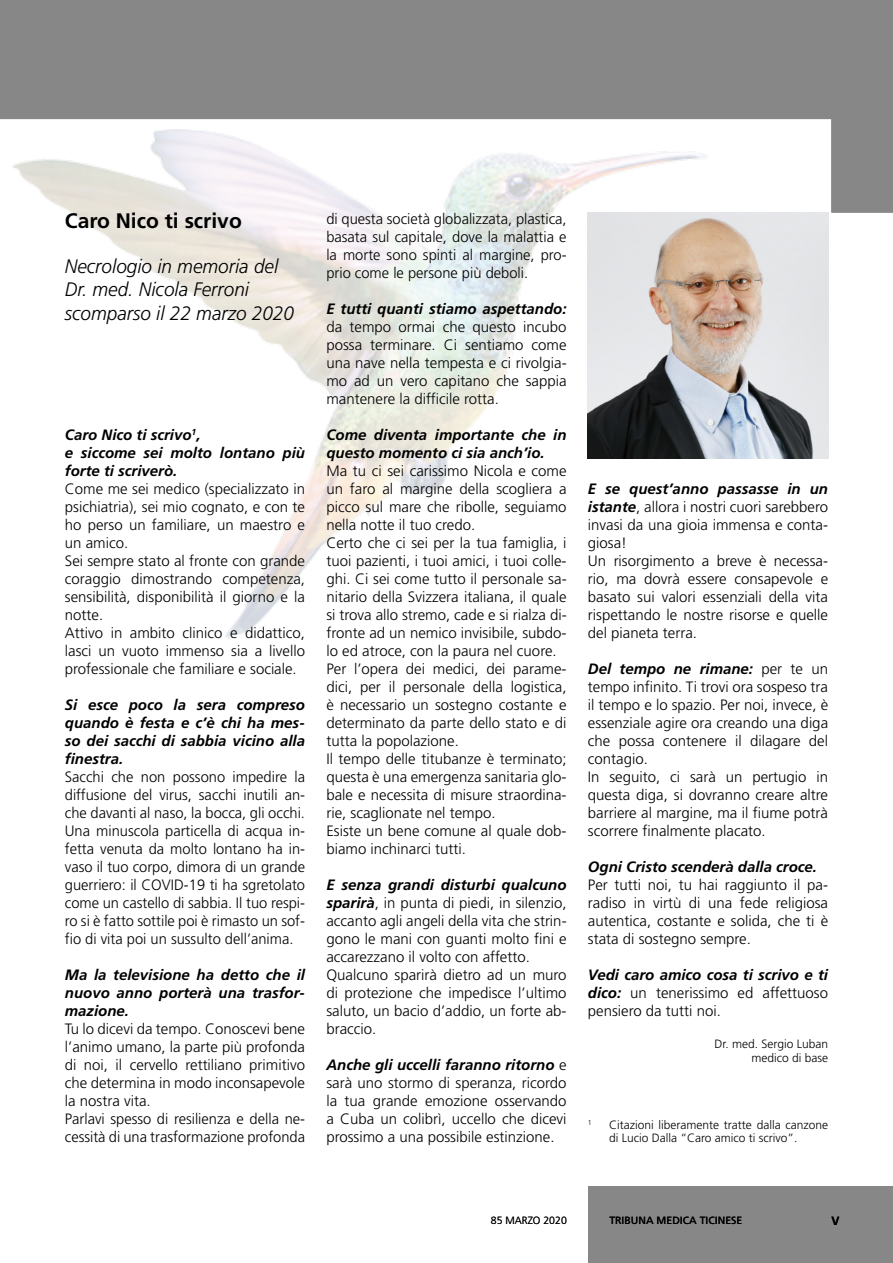
<style>
.page{position:relative;width:893px;height:1263px;background:#fff}
.page>*{position:absolute;margin:0;border:0;box-sizing:border-box;transform-origin:0 0}
.t1{font:700 21px "Frutiger";color:#000}
.t2{font:italic 300 19.5px/22.5px "Frutiger";color:#000}
.t3{font:300 15px/18px "Frutiger";color:#000}
.t4{font:italic 700 15px/18px "Frutiger";color:#000}
.t5{font:300 12px/13.8px "Frutiger";color:#000;text-align:right}
.t6{font:700 12px "Frutiger";color:#000}
.t7{font:10.5px "Frutiger";color:#000}
.t8{font:300 10.5px "Frutiger";color:#000}
.t9{font:300 7.05px "Frutiger";color:#000}
.s1{font-weight:700;font-style:italic}
</style>
<div class="page">
<div style="left:588px;top:1186px;width:305px;height:77px;background:#878787"></div>
<img style="left:71px;top:213px;width:636px;height:425px">
<svg style="left:0;top:0;width:893px;height:213px;fill:#878787"></svg>
<img style="left:588px;top:213px;width:240px;height:245px">
<h1 class="t1" style="left:65px;top:209px;width:178px">Caro Nico ti scrivo</h1>
<h2 class="t2" style="left:65px;top:255px;width:215px">Necrologio in memoria del<br>Dr. med. Nicola Ferroni</h2>
<h2 class="t2" style="left:65px;top:302px;width:231px">scomparso il 22 marzo 2020</h2>
<p class="t4" style="left:65px;top:426px;width:242px">Caro Nico ti scrivo<sup>1</sup>,<br>e siccome sei molto lontano più forte ti scriverò.</p>
<p class="t3" style="left:65px;top:480px;width:242px">Come me sei medico (specializzato in psichiatria), sei mio cognato, e con te ho perso un familiare, un maestro e un amico.<br>Sei sempre stato al fronte con grande coraggio dimostrando competenza, sensibilità, disponibilità il giorno e la notte.<br>Attivo in ambito clinico e didattico, lasci un vuoto immenso sia a livello professionale che familiare e sociale.</p>
<p class="t4" style="left:65px;top:696px;width:242px;text-align:justify">Si esce poco la sera compreso quando è festa e c’è chi ha mes&shy;so dei sacchi di sabbia vicino alla finestra.</p>
<p class="t3" style="left:65px;top:768px;width:242px;text-align:justify">Sacchi che non possono impedire la diffusione del virus, sacchi inutili an&shy;che davanti al naso, la bocca, gli occhi.<br>Una minuscola particella di acqua in&shy;fetta venuta da molto lontano ha in&shy;vaso il tuo corpo, dimora di un grande guerriero: il COVID-19 ti ha sgretolato come un castello di sabbia. Il tuo respi&shy;ro si è fatto sottile poi è rimasto un sof&shy;fio di vita poi un sussulto dell’anima.</p>
<p class="t4" style="left:65px;top:966px;width:242px;text-align:justify">Ma la televisione ha detto che il nuovo anno porterà una trasfor&shy;mazione.</p>
<p class="t3" style="left:65px;top:1020px;width:242px">Tu lo dicevi da tempo. Conoscevi bene l’animo umano, la parte più profonda di noi, il cervello rettiliano primitivo che determina in modo inconsapevole la nostra vita.<br>Parlavi spesso di resilienza e della ne&shy;cessità di una trasformazione profonda</p>
<p class="t3" style="left:326px;top:210px;width:242px;text-align:justify">di questa società globalizzata, plastica, basata sul capitale, dove la malattia e la morte sono spinti al margine, pro&shy;prio come le persone più deboli.</p>
<p class="t4" style="left:326px;top:300px;width:242px">E tutti quanti stiamo aspettando:</p>
<p class="t3" style="left:326px;top:318px;width:242px;text-align:justify">da tempo ormai che questo incubo possa terminare. Ci sentiamo come una nave nella tempesta e ci rivolgia&shy;mo ad un vero capitano che sappia mantenere la difficile rotta.</p>
<p class="t4" style="left:326px;top:426px;width:242px">Come diventa importante che in questo momento ci sia anch’io.</p>
<p class="t3" style="left:326px;top:462px;width:242px">Ma tu ci sei carissimo Nicola e come un faro al margine della scogliera a picco sul mare che ribolle, seguiamo nella notte il tuo credo.<br>Certo che ci sei per la tua famiglia, i tuoi pazienti, i tuoi amici, i tuoi colle&shy;ghi. Ci sei come tutto il personale sa&shy;nitario della Svizzera italiana, il quale si trova allo stremo, cade e si rialza di&shy;fronte ad un nemico invisibile, subdo&shy;lo ed atroce, con la paura nel cuore.<br>Per l’opera dei medici, dei parame&shy;dici, per il personale della logistica, è necessario un sostegno costante e determinato da parte dello stato e di tutta la popolazione.<br>Il tempo delle titubanze è terminato; questa è una emergenza sanitaria glo&shy;bale e necessita di misure straordina&shy;rie, scaglionate nel tempo.<br>Esiste un bene comune al quale dob&shy;biamo inchinarci tutti.</p>
<p class="t3" style="left:326px;top:876px;width:242px"><span class="s1">E senza grandi disturbi qualcuno sparirà</span>, in punta di piedi, in silenzio, accanto agli angeli della vita che strin&shy;gono le mani con guanti molto fini e accarezzano il volto con affetto.<br>Qualcuno sparirà dietro ad un muro di protezione che impedisce l’ultimo saluto, un bacio d’addio, un forte ab&shy;braccio.</p>
<p class="t3" style="left:326px;top:1056px;width:242px;text-align:justify"><span class="s1">Anche gli uccelli faranno ritorno</span> e sarà uno stormo di speranza, ricordo la tua grande emozione osservando a Cuba un colibrì, uccello che dicevi prossimo a una possibile estinzione.</p>
<p class="t3" style="left:588px;top:480px;width:242px"><span class="s1">E se quest’anno passasse in un istante</span>, allora i nostri cuori sarebbero invasi da una gioia immensa e conta&shy;giosa!<br>Un risorgimento a breve è necessa&shy;rio, ma dovrà essere consapevole e basato sui valori essenziali della vita rispettando le nostre risorse e quelle del pianeta terra.</p>
<p class="t3" style="left:588px;top:660px;width:242px"><span class="s1">Del tempo ne rimane:</span> per te un tempo infinito. Ti trovi ora sospeso tra il tempo e lo spazio. Per noi, invece, è essenziale agire ora creando una diga che possa contenere il dilagare del contagio.<br>In seguito, ci sarà un pertugio in questa diga, si dovranno creare altre barriere al margine, ma il fiume potrà scorrere finalmente placato.</p>
<p class="t4" style="left:588px;top:858px;width:231px">Ogni Cristo scenderà dalla croce.</p>
<p class="t3" style="left:588px;top:876px;width:242px;text-align:justify">Per tutti noi, tu hai raggiunto il pa&shy;radiso in virtù di una fede religiosa autentica, costante e solida, che ti è stata di sostegno sempre.</p>
<p class="t3" style="left:588px;top:966px;width:242px;text-align:justify"><span class="s1">Vedi caro amico cosa ti scrivo e ti dico:</span> un tenerissimo ed affettuoso pensiero da tutti noi.</p>
<p class="t5" style="left:714px;top:1037px;width:115px">Dr. med. Sergio Luban medico di base</p>
<p class="t9" style="left:588px;top:1118px;width:5px">1</p>
<p class="t5" style="left:609px;top:1118px;width:220px;text-align:left">Citazioni liberamente tratte dalla canzone di Lucio Dalla “Caro amico ti scrivo”.</p>
<p class="t8" style="left:491px;top:1214px;width:77px">85 MARZO 2020</p>
<p class="t7" style="left:609px;top:1214px;width:135px">TRIBUNA MEDICA TICINESE</p>
<p class="t6" style="left:831px;top:1214px;width:10px">V</p>
</div>
